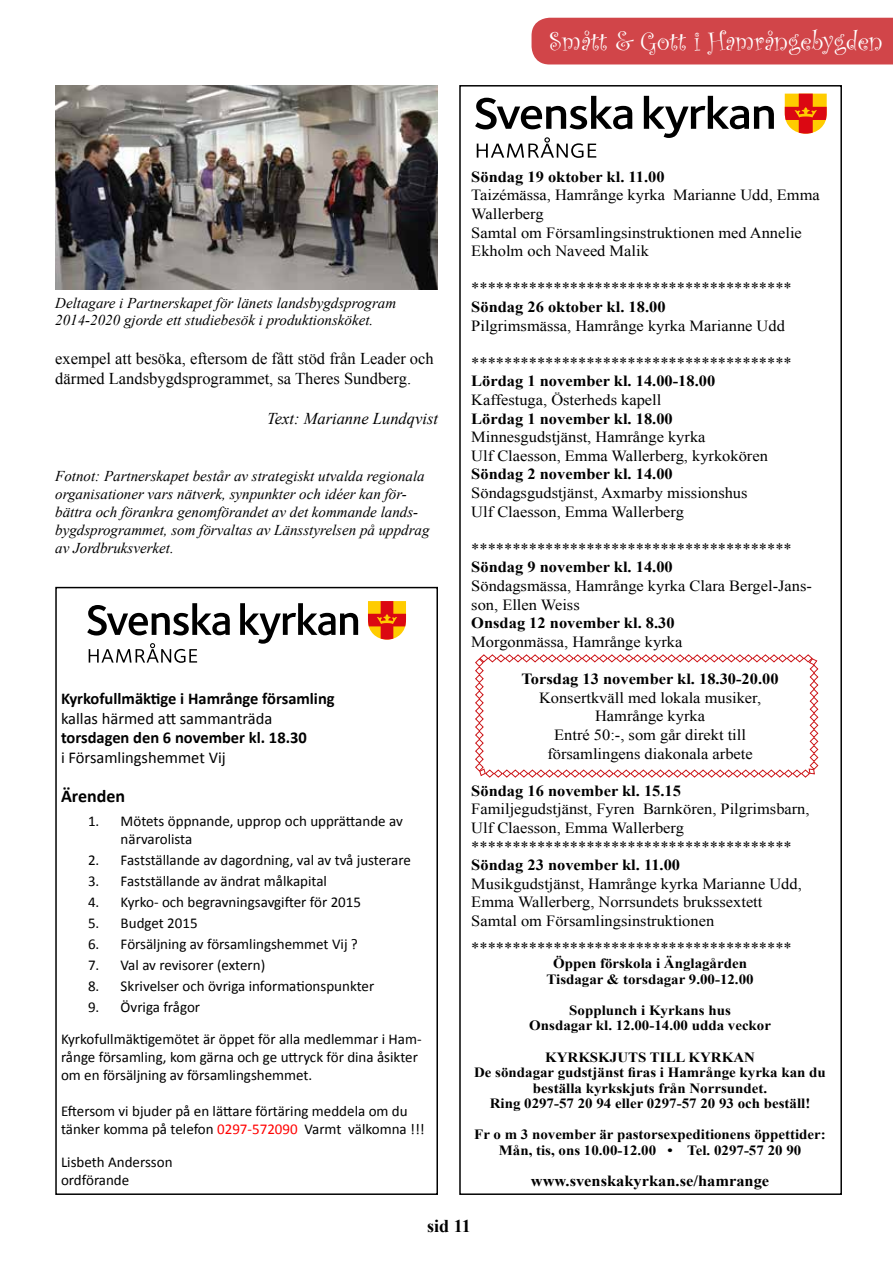
<style>
.page{position:relative;width:893px;height:1263px;background:#fff}
.page>*{position:absolute;margin:0;border:0;box-sizing:border-box;transform-origin:0 0}
.t1{font:27px "Curlz";color:#fff}
.t2{font:700 18px "Calibri";color:#000}
.t3{font:700 18px "Times New Roman";color:#000}
.t4{font:16.5px/19.8px "Times New Roman";color:#000}
.t5{font:700 16.5px "Calibri";color:#000}
.t6{font:16.5px "Calibri";color:#000}
.t7{font:italic 16.5px "Times New Roman";color:#000}
.t8{font:15.45px/18.6px "Times New Roman";color:#000;scale:1.06 1}
.t9{font:700 15.45px "Times New Roman";color:#000;scale:1.06 1}
.t10{font:15px/18px "Calibri";color:#000}
.t11{font:italic 15px/18px "Times New Roman";color:#000}
.t12{font:700 14.1px/15.5px "Times New Roman";color:#000;text-align:center;scale:1.06 1}
.s1{color:#f00}
</style>
<div class="page">
<div style="left:531px;top:18px;width:362px;height:46px;background:#d14549"></div>
<img style="left:55px;top:85px;width:383px;height:204px">
<svg style="left:475px;top:96px;width:157px;height:33px"></svg>
<svg style="left:644px;top:96px;width:130px;height:42px"></svg>
<svg style="left:785px;top:94px;width:42px;height:40px;background:#ed7124"></svg>
<svg style="left:477px;top:137px;width:119px;height:21px"></svg>
<svg style="left:475px;top:654px;width:344px;height:124px"></svg>
<svg style="left:87px;top:603px;width:143px;height:32px"></svg>
<svg style="left:240px;top:603px;width:118px;height:41px"></svg>
<svg style="left:368px;top:601px;width:38px;height:38px"></svg>
<svg style="left:89px;top:643px;width:108px;height:20px"></svg>
<h1 class="t1" style="left:549px;top:22px;width:336px">Smått &amp; Gott i Hamrångebygden</h1>
<p class="t11" style="left:55px;top:294px;width:342px;line-height:16.5px">Deltagare i Partnerskapet för länets landsbygdsprogram<br>2014-2020 gjorde ett studiebesök i produktionsköket.</p>
<p class="t4" style="left:55px;top:348px;width:380px">exempel att besöka, eftersom de fått stöd från Leader och därmed Landsbygdsprogrammet, sa Theres Sundberg.</p>
<p class="t7" style="left:267px;top:407px;width:172px">Text: Marianne Lundqvist</p>
<p class="t11" style="left:55px;top:467px;width:376px">Fotnot: Partnerskapet består av strategiskt utvalda regionala organisationer vars nätverk, synpunkter och idéer kan för&shy;bättra och förankra genomförandet av det kommande lands&shy;bygdsprogrammet, som förvaltas av Länsstyrelsen på uppdrag av Jordbruksverket.</p>
<p class="t5" style="left:61px;top:687px;width:275px">Kyrkofullmäktige i Hamrånge församling</p>
<p class="t6" style="left:61px;top:707px;width:213px">kallas härmed att sammanträda</p>
<p class="t5" style="left:61px;top:726px;width:247px">torsdagen den 6 november kl. 18.30</p>
<p class="t6" style="left:61px;top:746px;width:166px">i Församlingshemmet Vij</p>
<p class="t2" style="left:61px;top:783px;width:66px">Ärenden</p>
<p class="t10" style="left:121px;top:812px;width:284px;text-indent:-33px">1. Mötets öppnande, upprop och upprättande av närvarolista</p>
<p class="t10" style="left:88px;top:851px;width:324px">2. Fastställande av dagordning, val av två justerare</p>
<p class="t10" style="left:88px;top:872px;width:241px">3. Fastställande av ändrat målkapital</p>
<p class="t10" style="left:88px;top:893px;width:275px">4. Kyrko- och begravningsavgifter för 2015</p>
<p class="t10" style="left:88px;top:914px;width:111px">5. Budget 2015</p>
<p class="t10" style="left:88px;top:935px;width:271px">6. Försäljning av församlingshemmet Vij ?</p>
<p class="t10" style="left:88px;top:956px;width:179px">7. Val av revisorer (extern)</p>
<p class="t10" style="left:88px;top:977px;width:288px">8. Skrivelser och övriga informationspunkter</p>
<p class="t10" style="left:61px;top:991px;width:362px;line-height:31.5px;text-indent:27px">9. Övriga frågor<br>Kyrkofullmäktigemötet är öppet för alla medlemmar i Ham-</p>
<p class="t10" style="left:61px;top:1047px;width:358px">rånge församling, kom gärna och ge uttryck för dina åsikter om en försäljning av församlingshemmet.</p>
<p class="t10" style="left:61px;top:1101px;width:365px">Eftersom vi bjuder på en lättare förtäring meddela om du tänker komma på telefon <span class="s1">0297-572090</span> Varmt välkomna !!!</p>
<p class="t10" style="left:61px;top:1152px;width:113px">Lisbeth Andersson ordförande</p>
<p class="t9" style="left:471px;top:165px;width:184px">Söndag 19 oktober kl. 11.00</p>
<p class="t8" style="left:471px;top:185px;width:330px">Taizémässa, Hamrånge kyrka Marianne Udd, Emma Wallerberg<br>Samtal om Församlingsinstruktionen med Annelie Ekholm och Naveed Malik</p>
<p class="t8" style="left:471px;top:278px;width:304px">***************************************</p>
<p class="t9" style="left:471px;top:296px;width:185px">Söndag 26 oktober kl. 18.00</p>
<p class="t8" style="left:471px;top:316px;width:297px">Pilgrimsmässa, Hamrånge kyrka Marianne Udd</p>
<p class="t8" style="left:471px;top:353px;width:304px">***************************************</p>
<p class="t9" style="left:471px;top:370px;width:232px">Lördag 1 november kl. 14.00-18.00</p>
<p class="t8" style="left:471px;top:390px;width:181px">Kaffestuga, Österheds kapell</p>
<p class="t9" style="left:471px;top:407px;width:192px">Lördag 1 november kl. 18.00</p>
<p class="t8" style="left:471px;top:427px;width:281px">Minnesgudstjänst, Hamrånge kyrka<br>Ulf Claesson, Emma Wallerberg, kyrkokören</p>
<p class="t9" style="left:471px;top:463px;width:192px">Söndag 2 november kl. 14.00</p>
<p class="t8" style="left:471px;top:483px;width:262px">Söndagsgudstjänst, Axmarby missionshus<br>Ulf Claesson, Emma Wallerberg</p>
<p class="t8" style="left:471px;top:539px;width:304px">***************************************</p>
<p class="t9" style="left:471px;top:556px;width:192px">Söndag 9 november kl. 14.00</p>
<p class="t8" style="left:471px;top:576px;width:323px">Söndagsmässa, Hamrånge kyrka Clara Bergel-Jans&shy;son, Ellen Weiss</p>
<p class="t9" style="left:471px;top:612px;width:193px">Onsdag 12 november kl. 8.30</p>
<p class="t8" style="left:471px;top:632px;width:201px">Morgonmässa, Hamrånge kyrka</p>
<p class="t9" style="left:521px;top:668px;width:244px">Torsdag 13 november kl. 18.30-20.00</p>
<p class="t8" style="left:539px;top:688px;width:211px;text-align:center">Konsertkväll med lokala musiker,<br>Hamrånge kyrka<br>Entré 50:-, som går direkt till församlingens diakonala arbete</p>
<p class="t9" style="left:471px;top:779px;width:199px">Söndag 16 november kl. 15.15</p>
<p class="t8" style="left:471px;top:799px;width:321px">Familjegudstjänst, Fyren Barnkören, Pilgrimsbarn,<br>Ulf Claesson, Emma Wallerberg ***************************************</p>
<p class="t9" style="left:471px;top:854px;width:199px">Söndag 23 november kl. 11.00</p>
<p class="t8" style="left:471px;top:874px;width:313px">Musikgudstjänst, Hamrånge kyrka Marianne Udd,<br>Emma Wallerberg, Norrsundets brukssextett<br>Samtal om Församlingsinstruktionen</p>
<p class="t8" style="left:471px;top:938px;width:304px">***************************************</p>
<p class="t12" style="left:546px;top:956px;width:197px">Öppen förskola i Änglagården<br>Tisdagar &amp; torsdagar 9.00-12.00</p>
<p class="t12" style="left:529px;top:1002px;width:230px">Sopplunch i Kyrkans hus<br>Onsdagar kl. 12.00-14.00 udda veckor</p>
<p class="t12" style="left:474px;top:1049px;width:333px">KYRKSKJUTS TILL KYRKAN<br>De söndagar gudstjänst firas i Hamrånge kyrka kan du beställa kyrkskjuts från Norrsundet.<br>Ring 0297-57 20 94 eller 0297-57 20 93 och beställ!</p>
<p class="t12" style="left:474px;top:1126px;width:333px">Fr o m 3 november är pastorsexpeditionens öppettider:<br>Mån, tis, ons 10.00-12.00 • Tel. 0297-57 20 90</p>
<p class="t9" style="left:531px;top:1169px;width:226px">www.svenskakyrkan.se/hamrange</p>
<p class="t3" style="left:427px;top:1213px;width:45px">sid 11</p>
</div>
